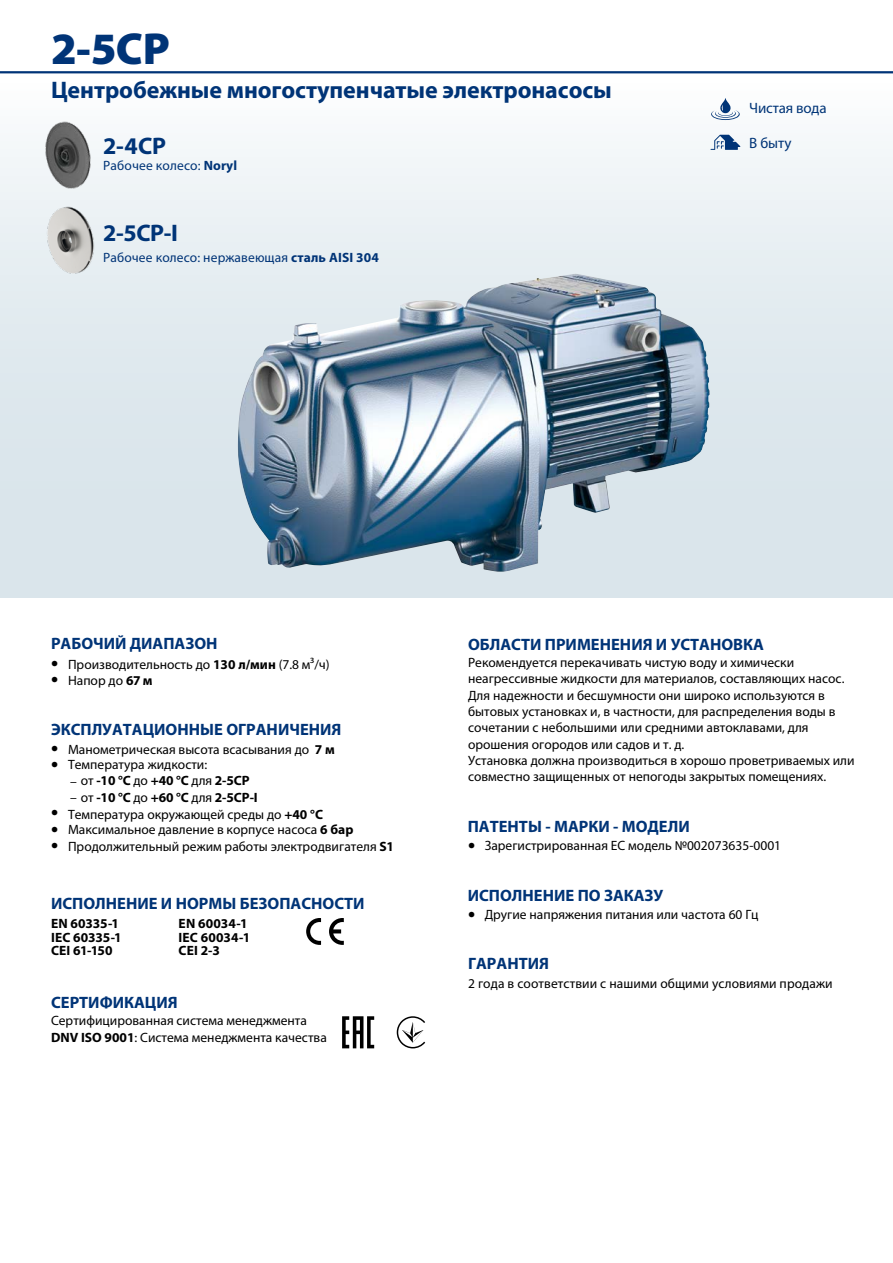
<style>
.page{position:relative;width:893px;height:1263px;background:#fff}
.page>*{position:absolute;margin:0;border:0;box-sizing:border-box;transform-origin:0 0}
.t1{font:900 45px "Myriad Pro";color:#003477}
.t2{font:700 24px "Myriad Pro";letter-spacing:-.005em;color:#003477}
.t3{font:700 16.5px "Myriad Pro";color:#003477}
.t4{font:15px "Myriad Pro";letter-spacing:-.01em;color:#003477}
.t5{font:13.5px/16.4px "Myriad Pro";color:#000}
.t6{font:700 13.5px/13.5px "Myriad Pro";letter-spacing:.005em;color:#000}
.t7{font:13.5px "Myriad Pro";letter-spacing:.01em;color:#003477}
.s1{font-weight:700}
.s2{font-weight:700;font-size:21px}
.s3{font-weight:400}
</style>
<div class="page">
<div style="left:0;top:72px;width:893px;height:525px;background:linear-gradient(to bottom,#f7fafb,#d2e0e7)"></div>
<hr style="left:0;top:71px;width:893px;height:2px;background:#003477">
<img style="left:237px;top:274px;width:473px;height:299px">
<img style="left:37px;top:206px;width:67px;height:68px">
<img style="left:34px;top:121px;width:68px;height:68px">
<svg style="left:329px;top:918px;width:15px;height:27px"></svg>
<svg style="left:306px;top:918px;width:15px;height:27px"></svg>
<svg style="left:342px;top:1016px;width:32px;height:32px"></svg>
<svg style="left:397px;top:1016px;width:28px;height:32px"></svg>
<svg style="left:711px;top:98px;width:29px;height:22px"></svg>
<svg style="left:710px;top:135px;width:30px;height:15px"></svg>
<h1 class="t1" style="left:51px;top:18px;width:120px">2-5CP</h1>
<h2 class="t2" style="left:51px;top:74px;width:562px">Центробежные многоступенчатые электронасосы</h2>
<p class="t4" style="left:749px;top:98px;width:79px">Чистая вода</p>
<h2 class="t2" style="left:103px;top:130px;width:64px">2-4CP</h2>
<p class="t4" style="left:749px;top:133px;width:44px">В быту</p>
<p class="t7" style="left:103px;top:157px;width:135px">Рабочее колесо: <span class="s1">Noryl</span></p>
<h2 class="t2" style="left:103px;top:218px;width:76px">2-5CP-I</h2>
<p class="t7" style="left:103px;top:249px;width:277px">Рабочее колесо: нержавеющая <span class="s1">сталь AISI 304</span></p>
<p class="t3" style="left:51px;top:633px;width:168px">РАБОЧИЙ ДИАПАЗОН</p>
<p class="t5" style="left:51px;top:656px;width:280px"><span class="s2">•</span> Производительность до <span class="s1">130 л/мин</span> (7.8 м³/ч)</p>
<p class="t5" style="left:51px;top:672px;width:103px"><span class="s2">•</span> Напор до <span class="s1">67 м</span></p>
<p class="t3" style="left:51px;top:718px;width:292px">ЭКСПЛУАТАЦИОННЫЕ ОГРАНИЧЕНИЯ</p>
<p class="t5" style="left:51px;top:741px;width:285px"><span class="s2">•</span> Манометрическая высота всасывания до <span class="s1">7 м</span></p>
<p class="t5" style="left:51px;top:756px;width:157px"><span class="s2">•</span> Температура жидкости:</p>
<p class="t6" style="left:70px;top:774px;width:181px"><span class="s3">– от</span> -10 °C <span class="s3">до</span> +40 °C <span class="s3">для</span> 2-5CP</p>
<p class="t6" style="left:70px;top:790px;width:189px"><span class="s3">– от</span> -10 °C <span class="s3">до</span> +60 °C <span class="s3">для</span> 2-5CP-I</p>
<p class="t5" style="left:51px;top:806px;width:273px"><span class="s2">•</span> Температура окружающей среды до <span class="s1">+40 °C</span></p>
<p class="t5" style="left:51px;top:821px;width:304px"><span class="s2">•</span> Максимальное давление в корпусе насоса <span class="s1">6 бар</span></p>
<p class="t5" style="left:51px;top:838px;width:344px"><span class="s2">•</span> Продолжительный режим работы электродвигателя <span class="s1">S1</span></p>
<p class="t3" style="left:51px;top:893px;width:315px">ИСПОЛНЕНИЕ И НОРМЫ БЕЗОПАСНОСТИ</p>
<p class="t6" style="left:51px;top:916px;width:72px">EN 60335-1<br>IEC 60335-1<br>CEI 61-150</p>
<p class="t6" style="left:179px;top:916px;width:73px">EN 60034-1<br>IEC 60034-1<br>CEI 2-3</p>
<p class="t3" style="left:51px;top:991px;width:128px">СЕРТИФИКАЦИЯ</p>
<p class="t5" style="left:51px;top:1012px;width:277px">Сертифицированная система менеджмента<br><span class="s1">DNV ISO 9001</span>: Система менеджмента качества</p>
<p class="t3" style="left:468px;top:633px;width:297px">ОБЛАСТИ ПРИМЕНЕНИЯ И УСТАНОВКА</p>
<p class="t5" style="left:468px;top:654px;width:388px">Рекомендуется перекачивать чистую воду и химически неагрессивные жидкости для материалов, составляющих насос.<br>Для надежности и бесшумности они широко используются в бытовых установках и, в частности, для распределения воды в сочетании с небольшими или средними автоклавами, для орошения огородов или садов и т. д.<br>Установка должна производиться в хорошо проветриваемых или совместно защищенных от непогоды закрытых помещениях.</p>
<p class="t3" style="left:468px;top:815px;width:223px">ПАТЕНТЫ - МАРКИ - МОДЕЛИ</p>
<p class="t5" style="left:468px;top:837px;width:315px"><span class="s2">•</span> Зарегистрированная ЕС модель №002073635-0001</p>
<p class="t3" style="left:468px;top:884px;width:197px">ИСПОЛНЕНИЕ ПО ЗАКАЗУ</p>
<p class="t5" style="left:468px;top:906px;width:292px"><span class="s2">•</span> Другие напряжения питания или частота 60 Гц</p>
<p class="t3" style="left:468px;top:953px;width:82px">ГАРАНТИЯ</p>
<p class="t5" style="left:468px;top:975px;width:366px">2 года в соответствии с нашими общими условиями продажи</p>
</div>
